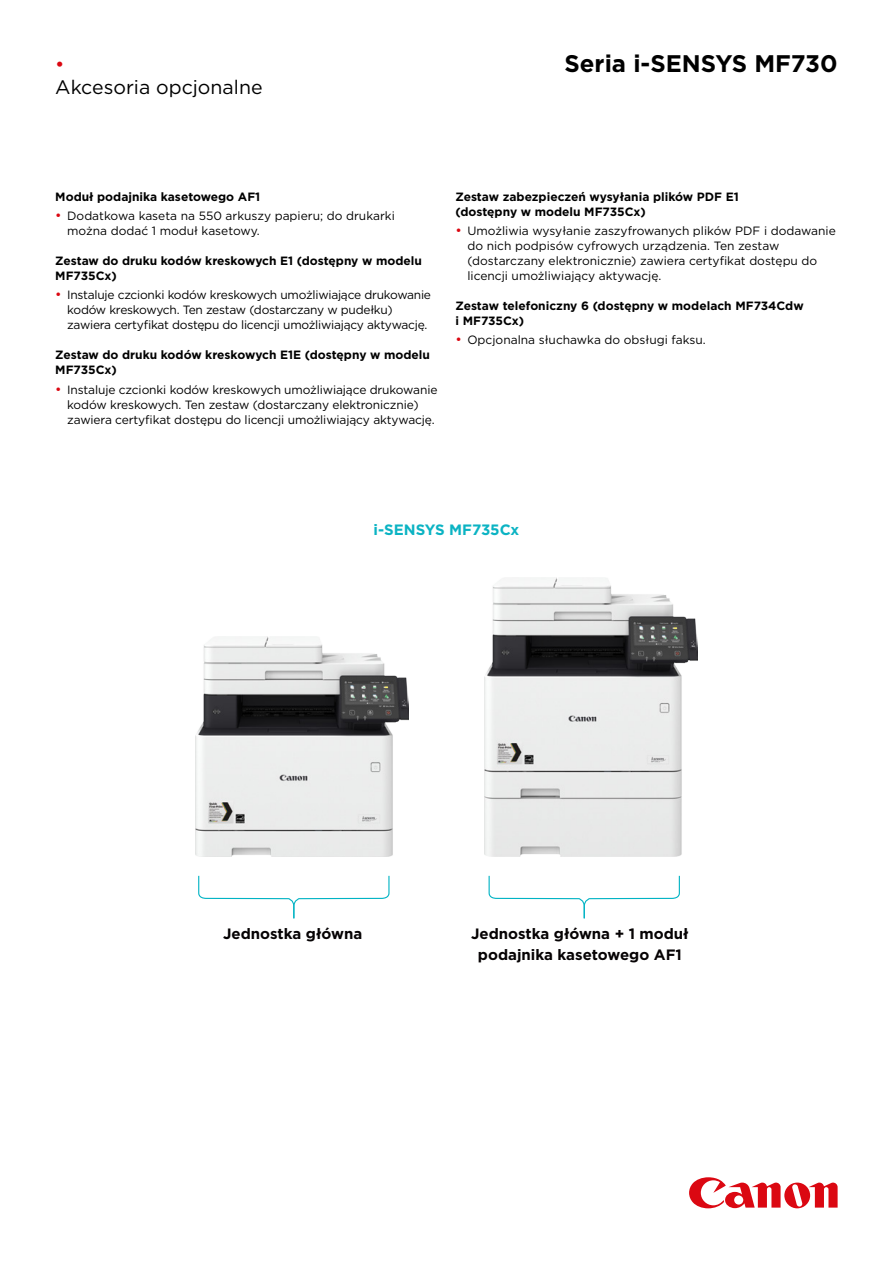
<style>
.page{position:relative;width:893px;height:1263px;background:#fff}
.page>*{position:absolute;margin:0;border:0;box-sizing:border-box;transform-origin:0 0}
.t1{font:700 24px "Gotham";color:#000}
.t2{font:19.5px "Gotham";color:#000}
.t3{font:19.5px "Gotham";color:#db0711}
.t4{font:700 15px/21px "Gotham";color:#060304;text-align:center}
.t5{font:700 15px "Gotham";color:#0bb3c3}
.t6{font:12px/15px "Gotham";letter-spacing:-.01em;color:#000}
.t7{font:700 12px/15px "Gotham";color:#000}
.s1{font-size:13.5px;color:#db0711}
</style>
<div class="page">
<svg style="left:689px;top:1177px;width:149px;height:31px"></svg>
<img style="left:196px;top:637px;width:212px;height:220px">
<img style="left:484px;top:578px;width:213px;height:279px">
<svg style="left:198px;top:875px;width:192px;height:44px"></svg>
<svg style="left:488px;top:875px;width:192px;height:44px"></svg>
<h2 class="t3" style="left:55px;top:51px;width:11px">•</h2>
<h1 class="t1" style="left:565px;top:48px;width:275px">Seria i-SENSYS MF730</h1>
<h2 class="t2" style="left:55px;top:75px;width:209px">Akcesoria opcjonalne</h2>
<p class="t7" style="left:55px;top:189px;width:206px">Moduł podajnika kasetowego AF1</p>
<p class="t6" style="left:67px;top:208px;width:329px;text-indent:-12px"><span class="s1">•</span> Dodatkowa kaseta na 550 arkuszy papieru; do drukarki można dodać 1 moduł kasetowy.</p>
<p class="t7" style="left:55px;top:253px;width:368px">Zestaw do druku kodów kreskowych E1 (dostępny w modelu<br>MF735Cx)</p>
<p class="t6" style="left:67px;top:287px;width:365px;text-indent:-12px"><span class="s1">•</span> Instaluje czcionki kodów kreskowych umożliwiające drukowanie kodów kreskowych. Ten zestaw (dostarczany w pudełku) zawiera certyfikat dostępu do licencji umożliwiający aktywację.</p>
<p class="t7" style="left:55px;top:347px;width:376px">Zestaw do druku kodów kreskowych E1E (dostępny w modelu<br>MF735Cx)</p>
<p class="t6" style="left:67px;top:381px;width:372px;text-indent:-12px"><span class="s1">•</span> Instaluje czcionki kodów kreskowych umożliwiające drukowanie kodów kreskowych. Ten zestaw (dostarczany elektronicznie) zawiera certyfikat dostępu do licencji umożliwiający aktywację.</p>
<p class="t7" style="left:455px;top:189px;width:285px">Zestaw zabezpieczeń wysyłania plików PDF E1 (dostępny w modelu MF735Cx)</p>
<p class="t6" style="left:467px;top:223px;width:370px;text-indent:-12px"><span class="s1">•</span> Umożliwia wysyłanie zaszyfrowanych plików PDF i dodawanie do nich podpisów cyfrowych urządzenia. Ten zestaw (dostarczany elektronicznie) zawiera certyfikat dostępu do licencji umożliwiający aktywację.</p>
<p class="t7" style="left:455px;top:298px;width:350px">Zestaw telefoniczny 6 (dostępny w modelach MF734Cdw i MF735Cx)</p>
<p class="t6" style="left:455px;top:332px;width:252px"><span class="s1">•</span> Opcjonalna słuchawka do obsługi faksu.</p>
<p class="t5" style="left:374px;top:520px;width:147px">i-SENSYS MF735Cx</p>
<p class="t4" style="left:223px;top:923px;width:141px">Jednostka główna</p>
<p class="t4" style="left:471px;top:923px;width:219px">Jednostka główna + 1 moduł podajnika kasetowego AF1</p>
</div>
